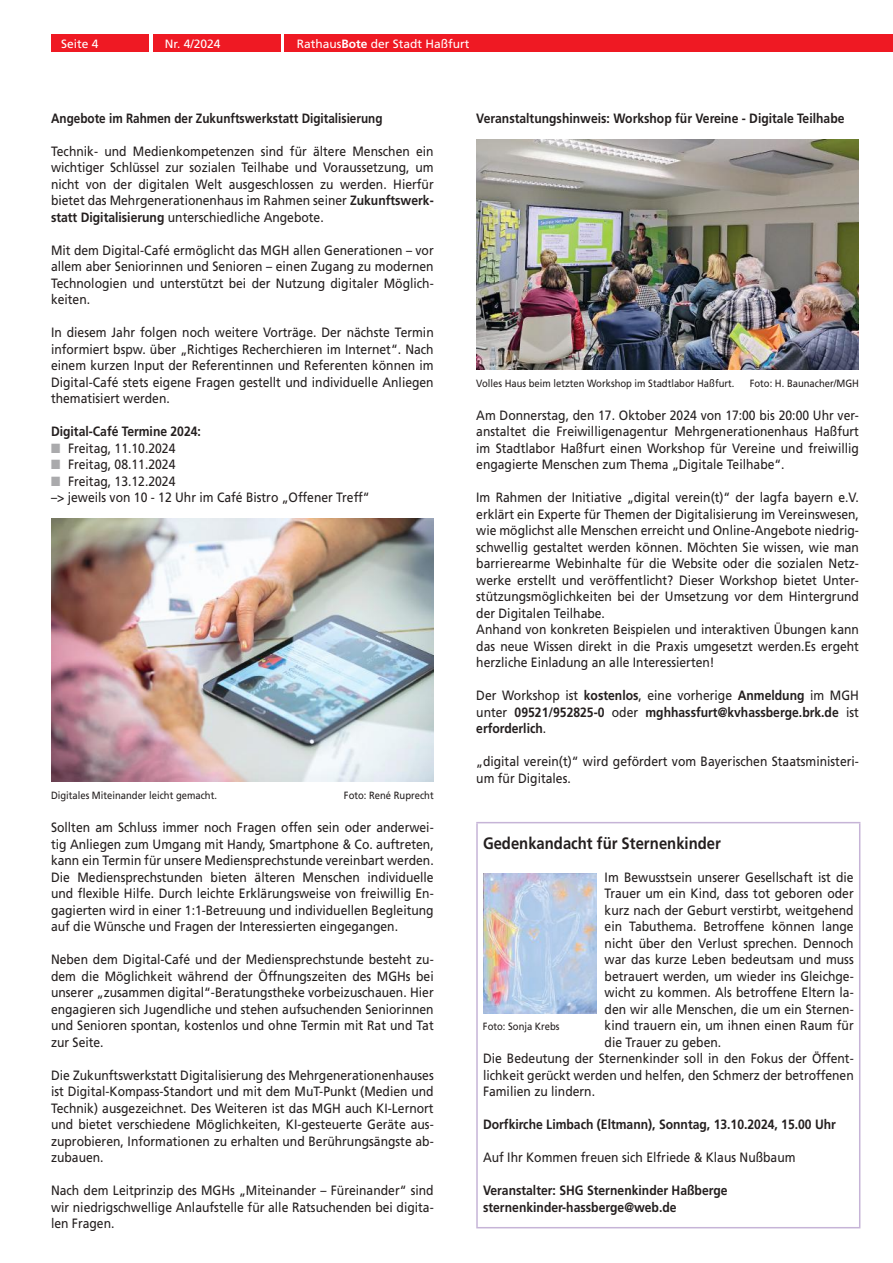
<style>
.page{position:relative;width:893px;height:1263px;background:#fff}
.page>*{position:absolute;margin:0;border:0;box-sizing:border-box;transform-origin:0 0}
.t1{font:700 16.5px "Frutiger";color:#241f1f;scale:.9 1}
.t2{font:13.5px/16.5px "Frutiger";color:#241f1f;text-align:justify;scale:.9 1}
.t3{font:700 13.5px/16.5px "Frutiger";color:#241f1f;text-align:justify;scale:.9 1}
.t4{font:700 13.5px "Frutiger";color:#241f1f;scale:.87 1}
.t5{font:12px "Frutiger";color:#fff}
.t6{font:10.5px "Frutiger";color:#241f1f;scale:.9 1}
.s1{font-weight:700}
.s2{color:#aaaaac}
.s3{font-weight:400}
</style>
<div class="page">
<div style="left:51px;top:34px;width:98px;height:17px;background:#ef1923"></div>
<div style="left:153px;top:34px;width:128px;height:17px;background:#ef1923"></div>
<div style="left:285px;top:34px;width:608px;height:17px;background:#ef1923"></div>
<img style="left:51px;top:518px;width:383px;height:264px">
<hr style="left:476px;top:822px;width:384px;height:1px;background:#c6b4d7">
<hr style="left:476px;top:823px;width:2px;height:404px;background:#c6b4d7">
<hr style="left:859px;top:823px;width:1px;height:404px;background:#c6b4d7">
<hr style="left:476px;top:1227px;width:384px;height:1px;background:#c6b4d7">
<img style="left:483px;top:874px;width:113px;height:139px">
<img style="left:476px;top:139px;width:383px;height:231px">
<p class="t5" style="left:61px;top:37px;width:39px">Seite 4</p>
<p class="t5" style="left:165px;top:37px;width:57px">Nr. 4/2024</p>
<p class="t5" style="left:297px;top:37px;width:174px">Rathaus<span class="s1">Bote</span> der Stadt Haßfurt</p>
<p class="t4" style="left:51px;top:110px;width:383px">Angebote im Rahmen der Zukunftswerkstatt Digitalisierung</p>
<p class="t2" style="left:51px;top:143px;width:427px">Technik- und Medienkompetenzen sind für ältere Menschen ein wichtiger Schlüssel zur sozialen Teilhabe und Voraussetzung, um nicht von der digitalen Welt ausgeschlossen zu werden. Hierfür bietet das Mehrgenerationenhaus im Rahmen seiner <span class="s1">Zukunftswerk&shy;statt Digitalisierung</span> unterschiedliche Angebote.</p>
<p class="t2" style="left:51px;top:242px;width:427px">Mit dem Digital-Café ermöglicht das MGH allen Generationen – vor allem aber Seniorinnen und Senioren – einen Zugang zu modernen Technologien und unterstützt bei der Nutzung digitaler Möglich&shy;keiten.</p>
<p class="t2" style="left:51px;top:324px;width:427px">In diesem Jahr folgen noch weitere Vorträge. Der nächste Termin informiert bspw. über „Richtiges Recherchieren im Internet“. Nach einem kurzen Input der Referentinnen und Referenten können im Digital-Café stets eigene Fragen gestellt und individuelle Anliegen thematisiert werden.</p>
<p class="t3" style="left:51px;top:423px;width:168px">Digital-Café Termine 2024:</p>
<p class="t2" style="left:51px;top:440px;width:140px"><span class="s2">■</span> Freitag, 11.10.2024</p>
<p class="t2" style="left:51px;top:456px;width:140px"><span class="s2">■</span> Freitag, 08.11.2024</p>
<p class="t2" style="left:51px;top:473px;width:356px"><span class="s2">■</span> Freitag, 13.12.2024<br>–&gt; jeweils von 10 - 12 Uhr im Café Bistro „Offener Treff“</p>
<p class="t6" style="left:51px;top:789px;width:186px">Digitales Miteinander leicht gemacht.</p>
<p class="t6" style="left:344px;top:789px;width:101px">Foto: René Ruprecht</p>
<p class="t2" style="left:51px;top:819px;width:427px">Sollten am Schluss immer noch Fragen offen sein oder anderwei&shy;tig Anliegen zum Umgang mit Handy, Smartphone &amp; Co. auftreten, kann ein Termin für unsere Mediensprechstunde vereinbart werden.<br>Die Mediensprechstunden bieten älteren Menschen individuelle und flexible Hilfe. Durch leichte Erklärungsweise von freiwillig En&shy;gagierten wird in einer 1:1-Betreuung und individuellen Begleitung auf die Wünsche und Fragen der Interessierten eingegangen.</p>
<p class="t2" style="left:51px;top:951px;width:427px">Neben dem Digital-Café und der Mediensprechstunde besteht zu&shy;dem die Möglichkeit während der Öffnungszeiten des MGHs bei unserer „zusammen digital“-Beratungstheke vorbeizuschauen. Hier engagieren sich Jugendliche und stehen aufsuchenden Seniorinnen und Senioren spontan, kostenlos und ohne Termin mit Rat und Tat zur Seite.</p>
<p class="t2" style="left:51px;top:1067px;width:427px">Die Zukunftswerkstatt Digitalisierung des Mehrgenerationenhauses ist Digital-Kompass-Standort und mit dem MuT-Punkt (Medien und Technik) ausgezeichnet. Des Weiteren ist das MGH auch KI-Lernort und bietet verschiedene Möglichkeiten, KI-gesteuerte Geräte aus&shy;zuprobieren, Informationen zu erhalten und Berührungsängste ab&shy;zubauen.</p>
<p class="t2" style="left:51px;top:1182px;width:427px">Nach dem Leitprinzip des MGHs „Miteinander – Füreinander“ sind wir niedrigschwellige Anlaufstelle für alle Ratsuchenden bei digita&shy;len Fragen.</p>
<p class="t3" style="left:476px;top:110px;width:411px">Veranstaltungshinweis: Workshop für Vereine - Digitale Teilhabe</p>
<p class="t6" style="left:476px;top:377px;width:288px">Volles Haus beim letzten Workshop im Stadtlabor Haßfurt.</p>
<p class="t6" style="left:750px;top:377px;width:123px">Foto: H. Baunacher/MGH</p>
<p class="t2" style="left:476px;top:407px;width:427px">Am Donnerstag, den 17. Oktober 2024 von 17:00 bis 20:00 Uhr ver&shy;anstaltet die Freiwilligenagentur Mehrgenerationenhaus Haßfurt im Stadtlabor Haßfurt einen Workshop für Vereine und freiwillig engagierte Menschen zum Thema „Digitale Teilhabe“.</p>
<p class="t2" style="left:476px;top:489px;width:427px;text-align:left">Im Rahmen der Initiative „digital verein(t)“ der lagfa bayern e.V. erklärt ein Experte für Themen der Digitalisierung im Vereinswesen, wie möglichst alle Menschen erreicht und Online-Angebote niedrig&shy;schwellig gestaltet werden können. Möchten Sie wissen, wie man barrierearme Webinhalte für die Website oder die sozialen Netz&shy;werke erstellt und veröffentlicht? Dieser Workshop bietet Unter&shy;stützungsmöglichkeiten bei der Umsetzung vor dem Hintergrund der Digitalen Teilhabe.<br>Anhand von konkreten Beispielen und interaktiven Übungen kann das neue Wissen direkt in die Praxis umgesetzt werden.Es ergeht herzliche Einladung an alle Interessierten!</p>
<p class="t3" style="left:476px;top:687px;width:427px"><span class="s3">Der Workshop ist</span> kostenlos<span class="s3">, eine vorherige</span> Anmeldung <span class="s3">im MGH unter</span> 09521/952825-0 <span class="s3">oder</span> mghhassfurt@kvhassberge.brk.de <span class="s3">ist </span>erforderlich<span class="s3">.</span></p>
<p class="t2" style="left:476px;top:753px;width:427px">„digital verein(t)“ wird gefördert vom Bayerischen Staatsministeri&shy;um für Digitales.</p>
<p class="t1" style="left:483px;top:833px;width:266px">Gedenkandacht für Sternenkinder</p>
<p class="t2" style="left:605px;top:869px;width:278px">Im Bewusstsein unserer Gesellschaft ist die</p>
<p class="t2" style="left:605px;top:885px;width:278px">Trauer um ein Kind, dass tot geboren oder</p>
<p class="t2" style="left:605px;top:902px;width:278px">kurz nach der Geburt verstirbt, weitgehend</p>
<p class="t2" style="left:605px;top:918px;width:278px">ein Tabuthema. Betroffene können lange</p>
<p class="t2" style="left:605px;top:935px;width:278px">nicht über den Verlust sprechen. Dennoch</p>
<p class="t2" style="left:605px;top:951px;width:278px">war das kurze Leben bedeutsam und muss</p>
<p class="t2" style="left:605px;top:968px;width:278px">betrauert werden, um wieder ins Gleichge-</p>
<p class="t2" style="left:605px;top:984px;width:278px">wicht zu kommen. Als betroffene Eltern la-</p>
<p class="t2" style="left:605px;top:1001px;width:278px">den wir alle Menschen, die um ein Sternen-</p>
<p class="t2" style="left:605px;top:1017px;width:278px">kind trauern ein, um ihnen einen Raum für</p>
<p class="t2" style="left:605px;top:1034px;width:131px">die Trauer zu geben.</p>
<p class="t2" style="left:483px;top:1050px;width:413px">Die Bedeutung der Sternenkinder soll in den Fokus der Öffent-</p>
<p class="t2" style="left:483px;top:1067px;width:413px">lichkeit gerückt werden und helfen, den Schmerz der betroffenen</p>
<p class="t2" style="left:483px;top:1083px;width:126px">Familien zu lindern.</p>
<p class="t3" style="left:483px;top:1116px;width:394px">Dorfkirche Limbach (Eltmann), Sonntag, 13.10.2024, 15.00 Uhr</p>
<p class="t2" style="left:483px;top:1149px;width:349px">Auf Ihr Kommen freuen sich Elfriede &amp; Klaus Nußbaum</p>
<p class="t3" style="left:483px;top:1182px;width:273px">Veranstalter: SHG Sternenkinder Haßberge sternenkinder-hassberge@web.de</p>
<p class="t6" style="left:483px;top:1020px;width:87px">Foto: Sonja Krebs</p>
</div>
